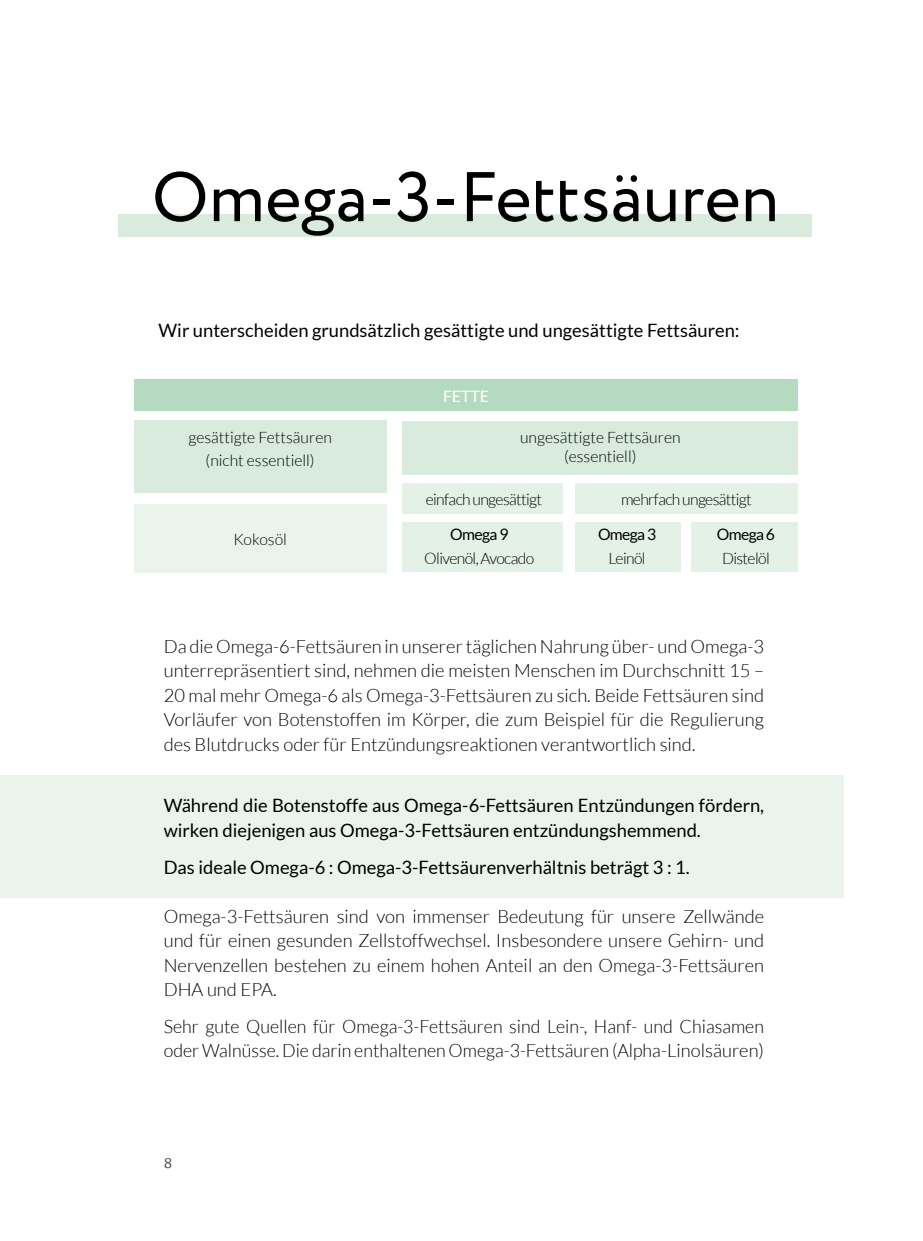
<style>
.page{position:relative;width:923px;height:1241px;background:#fff}
.page>*{position:absolute;margin:0;border:0;box-sizing:border-box;transform-origin:0 0}
.t1{font:70px "Circe";color:#000}
.t2{font:300 18.38px/24.5px "Lato";color:#000;text-align:justify}
.t3{font:18.38px/24.5px "Lato";color:#000}
.t4{font:300 15.75px/18.9px "Lato";letter-spacing:-.005em;color:#000;text-align:center}
.t5{font:300 15.75px "Lato";letter-spacing:-.04em;color:#000}
.t6{font:15.75px "Lato";letter-spacing:-.04em;color:#000}
.t7{font:500 15.75px "Lato";color:#fff}
.t8{font:15.75px "Tisa Pro";color:#575756}
</style>
<div class="page">
<div style="left:118px;top:214px;width:693px;height:22px;background:#d8ebdd"></div>
<div style="left:0;top:775px;width:843px;height:122px;background:#eaf4ed"></div>
<div style="left:134px;top:379px;width:664px;height:32px;background:#b4dabf"></div>
<div style="left:403px;top:420px;width:395px;height:54px;background:#d8ebdd"></div>
<div style="left:134px;top:420px;width:252px;height:73px;background:#d8ebdd"></div>
<div style="left:134px;top:503px;width:252px;height:69px;background:#eaf4ed"></div>
<div style="left:403px;top:483px;width:160px;height:31px;background:#e4f1e7"></div>
<div style="left:575px;top:483px;width:223px;height:31px;background:#e4f1e7"></div>
<div style="left:403px;top:522px;width:160px;height:50px;background:#e4f1e7"></div>
<div style="left:575px;top:522px;width:105px;height:50px;background:#e4f1e7"></div>
<div style="left:691px;top:522px;width:107px;height:50px;background:#e4f1e7"></div>
<h1 class="t1" style="left:152px;top:151px;width:629px">Omega-3-Fettsäuren</h1>
<p class="t3" style="left:159px;top:318px;width:582px">Wir unterscheiden grundsätzlich gesättigte und ungesättigte Fettsäuren:</p>
<p class="t4" style="left:188px;top:425px;width:145px;line-height:23.8px">gesättigte Fettsäuren (nicht essentiell)</p>
<p class="t4" style="left:233px;top:530px;width:55px">Kokosöl</p>
<p class="t7" style="left:443px;top:384px;width:47px">FETTE</p>
<p class="t4" style="left:520px;top:427px;width:162px">ungesättigte Fettsäuren (essentiell)</p>
<p class="t5" style="left:426px;top:491px;width:118px">einfach ungesättigt</p>
<p class="t5" style="left:621px;top:491px;width:132px">mehrfach ungesättigt</p>
<p class="t6" style="left:450px;top:525px;width:60px">Omega 9</p>
<p class="t5" style="left:424px;top:549px;width:112px">Olivenöl, Avocado</p>
<p class="t6" style="left:598px;top:525px;width:60px">Omega 3</p>
<p class="t4" style="left:608px;top:548px;width:39px">Leinöl</p>
<p class="t6" style="left:717px;top:525px;width:60px">Omega 6</p>
<p class="t5" style="left:722px;top:549px;width:49px">Distelöl</p>
<p class="t2" style="left:164px;top:634px;width:602px">Da die Omega-6-Fettsäuren in unserer täglichen Nahrung über- und Omega-3 unterrepräsentiert sind, nehmen die meisten Menschen im Durchschnitt 15 – 20 mal mehr Omega-6 als Omega-3-Fettsäuren zu sich. Beide Fettsäuren sind Vorläufer von Botenstoffen im Körper, die zum Beispiel für die Regulierung des Blutdrucks oder für Entzündungsreaktionen verantwortlich sind.</p>
<p class="t3" style="left:164px;top:793px;width:602px">Während die Botenstoffe aus Omega-6-Fettsäuren Entzündungen fördern, wirken diejenigen aus Omega-3-Fettsäuren entzündungshemmend.</p>
<p class="t3" style="left:164px;top:854px;width:527px">Das ideale Omega-6 : Omega-3-Fettsäurenverhältnis beträgt 3 : 1.</p>
<p class="t2" style="left:164px;top:903px;width:602px">Omega-3-Fettsäuren sind von immenser Bedeutung für unsere Zellwände und für einen gesunden Zellstoffwechsel. Insbesondere unsere Gehirn- und Nervenzellen bestehen zu einem hohen Anteil an den Omega-3-Fettsäuren DHA und EPA.</p>
<p class="t2" style="left:164px;top:1013px;width:602px">Sehr gute Quellen für Omega-3-Fettsäuren sind Lein-, Hanf- und Chiasamen oder Walnüsse. Die darin enthaltenen Omega-3-Fettsäuren (Alpha-Linolsäuren)</p>
<p class="t8" style="left:164px;top:1150px;width:10px">8</p>
</div>
